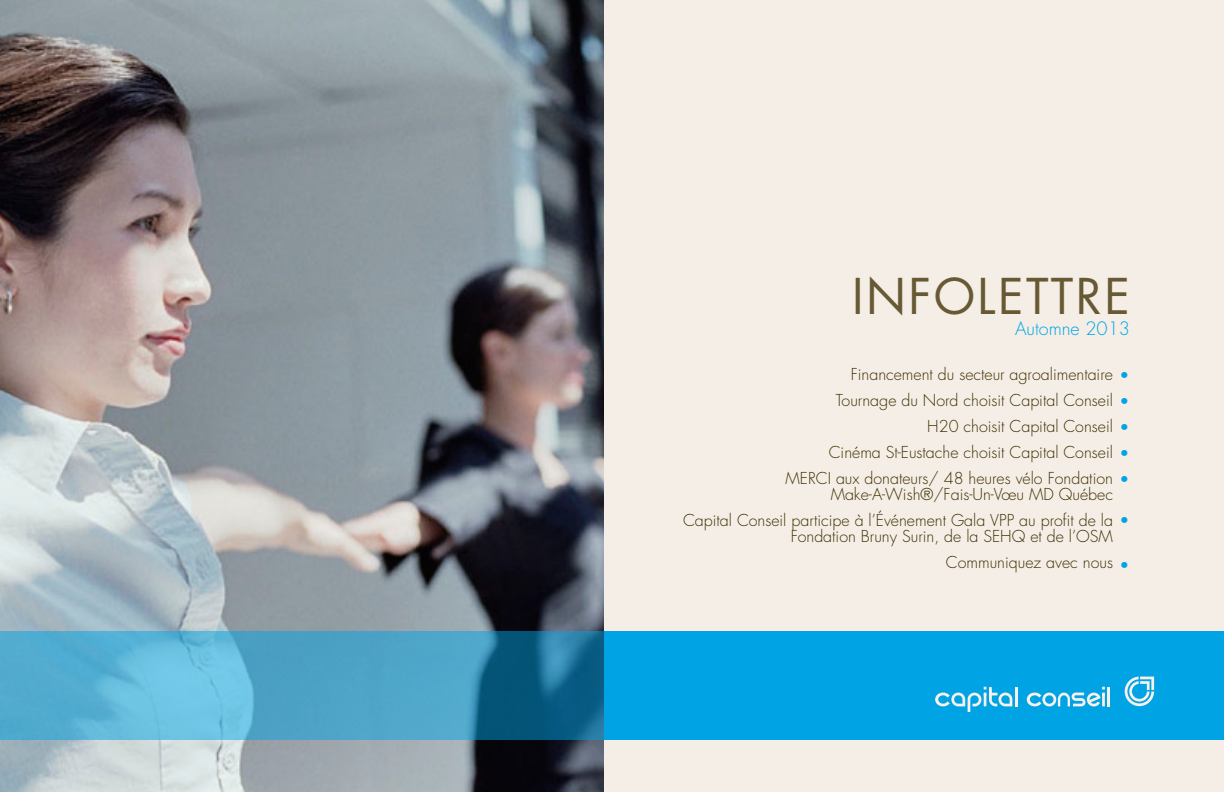
<style>
.page{position:relative;width:1224px;height:792px;background:#fff}
.page>*{position:absolute;margin:0;border:0;box-sizing:border-box;transform-origin:0 0}
.t1{font:48px "Futura Std";letter-spacing:.05em;color:#675933}
.t2{font:300 18px "Futura Std";color:#00a4e4}
.t3{font:300 16px/26px "Futura Std";color:#413000;text-align:right}
.t4{font:300 16px "Futura Std";color:#00a4e4}
.s1{color:#00a4e4}
</style>
<div class="page">
<img style="left:0;top:0;width:604px;height:792px">
<div style="left:604px;top:0;width:620px;height:792px;background:#f4eee7"></div>
<div style="left:604px;top:631px;width:620px;height:109px;background:#00a4e4"></div>
<svg style="left:1027px;top:687px;width:83px;height:19px"></svg>
<svg style="left:1125px;top:677px;width:29px;height:29px"></svg>
<svg style="left:935px;top:687px;width:82px;height:25px"></svg>
<svg style="left:0;top:631px;width:604px;height:109px;background:#479ec1"></svg>
<h1 class="t1" style="left:852px;top:265px;width:279px">INFOLETTRE</h1>
<p class="t2" style="left:1015px;top:318px;width:116px">Automne 2013</p>
<p class="t3" style="left:786px;top:362px;width:345px">Financement du secteur agroalimentaire <span class="s1">•<br></span>Tournage du Nord choisit Capital Conseil <span class="s1">•<br></span>H20 choisit Capital Conseil <span class="s1">•<br></span>Cinéma St-Eustache choisit Capital Conseil <span class="s1">• </span>MERCI aux donateurs/ 48 heures vélo Fondation <span class="s1">•</span></p>
<p class="t3" style="left:683px;top:482px;width:448px;text-align:left;text-indent:148px">Make-A-Wish®/Fais-Un-Vœu MD Québec<br>Capital Conseil participe à l’Événement Gala VPP au profit de la <span class="s1">•</span></p>
<p class="t3" style="left:791px;top:524px;width:324px">Fondation Bruny Surin, de la SEHQ et de l’OSM<br>Communiquez avec nous</p>
<p class="t4" style="left:1119px;top:556px;width:11px">•</p>
</div>
